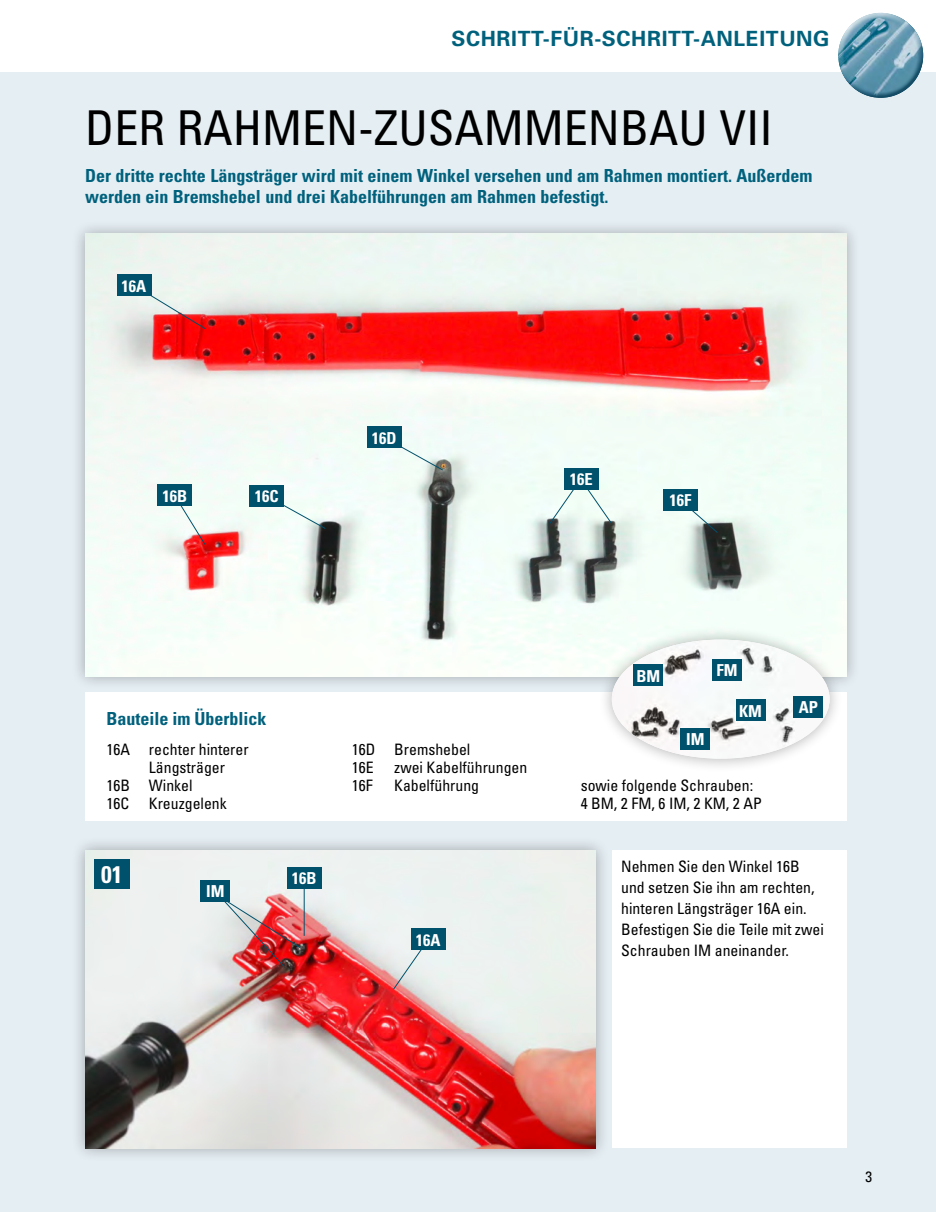
<style>
.page{position:relative;width:936px;height:1212px;background:#fff}
.page>*{position:absolute;margin:0;border:0;box-sizing:border-box;transform-origin:0 0}
.t1{font:condensed 48px "Univers";color:#000}
.t2{font:700 condensed 24px "Univers";color:#fff}
.t3{font:700 21px "Univers";letter-spacing:.03em;color:#00617d}
.t4{font:700 condensed 18px/21px "Univers";color:#00617d}
.t5{font:700 condensed 16.5px "Univers";color:#fff}
.t6{font:condensed 15.75px/21px "Univers";color:#000}
.t7{font:condensed 15px "Univers";color:#000}
</style>
<div class="page">
<div style="left:0;top:72px;width:935px;height:1140px;background:#e5eef3"></div>
<div style="left:85px;top:692px;width:761px;height:129px;background:#fff"></div>
<div style="left:612px;top:850px;width:234px;height:298px;background:#fff"></div>
<div style="left:831px;top:6px;width:91px;height:72px;background:#fff;opacity:.75"></div>
<div style="left:837px;top:26px;width:92px;height:73px;background:#00617d;opacity:.75"></div>
<div style="left:71px;top:220px;width:789px;height:470px;background:#000;opacity:.3"></div>
<img style="left:85px;top:234px;width:761px;height:442px">
<div style="left:598px;top:625px;width:245px;height:148px;background:#000;opacity:.3"></div>
<img style="left:611px;top:639px;width:218px;height:120px">
<div style="left:712px;top:659px;width:30px;height:21px;background:#00516b"></div>
<div style="left:680px;top:728px;width:30px;height:21px;background:#00516b"></div>
<div style="left:71px;top:836px;width:539px;height:326px;background:#000;opacity:.3"></div>
<img style="left:85px;top:850px;width:510px;height:298px">
<div style="left:94px;top:859px;width:35px;height:30px;background:#00516b"></div>
<div style="left:633px;top:665px;width:30px;height:21px;background:#00516b"></div>
<svg style="left:133px;top:284px;width:73px;height:46px"></svg>
<div style="left:117px;top:274px;width:34px;height:22px;background:#00516b"></div>
<div style="left:735px;top:699px;width:30px;height:22px;background:#00516b"></div>
<div style="left:793px;top:696px;width:30px;height:21px;background:#00516b"></div>
<svg style="left:266px;top:495px;width:60px;height:34px"></svg>
<div style="left:250px;top:485px;width:34px;height:21px;background:#00516b"></div>
<svg style="left:383px;top:436px;width:60px;height:35px"></svg>
<div style="left:367px;top:426px;width:34px;height:22px;background:#00516b"></div>
<svg style="left:174px;top:494px;width:32px;height:51px"></svg>
<div style="left:158px;top:484px;width:34px;height:22px;background:#00516b"></div>
<svg style="left:679px;top:499px;width:39px;height:35px"></svg>
<div style="left:663px;top:489px;width:34px;height:21px;background:#00516b"></div>
<svg style="left:392px;top:939px;width:37px;height:51px"></svg>
<div style="left:411px;top:929px;width:34px;height:21px;background:#00516b"></div>
<hr style="left:304px;top:878px;width:1px;height:58px;background:#00516b">
<div style="left:287px;top:867px;width:34px;height:21px;background:#00516b"></div>
<svg style="left:549px;top:471px;width:63px;height:53px"></svg>
<img style="left:209px;top:887px;width:92px;height:81px">
<div style="left:564px;top:468px;width:34px;height:21px;background:#00516b"></div>
<div style="left:200px;top:880px;width:30px;height:21px;background:#00516b"></div>
<h3 class="t3" style="left:451px;top:26px;width:379px">SCHRITT-FÜR-SCHRITT-ANLEITUNG</h3>
<h1 class="t1" style="left:85px;top:97px;width:689px">DER RAHMEN-ZUSAMMENBAU VII</h1>
<p class="t4" style="left:85px;top:165px;width:729px">Der dritte rechte Längsträger wird mit einem Winkel versehen und am Rahmen montiert. Außerdem werden ein Bremshebel und drei Kabelführungen am Rahmen befestigt.</p>
<p class="t5" style="left:122px;top:275px;width:26px">16A</p>
<p class="t5" style="left:372px;top:428px;width:26px">16D</p>
<p class="t5" style="left:570px;top:469px;width:24px">16E</p>
<p class="t5" style="left:162px;top:486px;width:26px">16B</p>
<p class="t5" style="left:669px;top:490px;width:23px">16F</p>
<p class="t5" style="left:255px;top:486px;width:25px">16C</p>
<p class="t5" style="left:636px;top:666px;width:25px">BM</p>
<p class="t5" style="left:716px;top:660px;width:23px">FM</p>
<p class="t4" style="left:106px;top:707px;width:162px">Bauteile im Überblick</p>
<p class="t6" style="left:106px;top:738px;width:144px">16A rechter hinterer</p>
<p class="t6" style="left:149px;top:756px;width:78px">Längsträger</p>
<p class="t6" style="left:106px;top:774px;width:88px">16B Winkel</p>
<p class="t6" style="left:106px;top:792px;width:24px">16C</p>
<p class="t6" style="left:149px;top:792px;width:79px">Kreuzgelenk</p>
<h2 class="t2" style="left:101px;top:860px;width:23px">01</h2>
<p class="t5" style="left:206px;top:881px;width:20px">IM</p>
<p class="t5" style="left:292px;top:868px;width:26px">16B</p>
<p class="t6" style="left:351px;top:740px;width:120px;line-height:18px">16D Bremshebel<br>16E</p>
<p class="t6" style="left:394px;top:756px;width:134px">zwei Kabelführungen</p>
<p class="t5" style="left:686px;top:729px;width:20px">IM</p>
<p class="t5" style="left:739px;top:701px;width:24px">KM</p>
<p class="t5" style="left:798px;top:697px;width:21px">AP</p>
<p class="t6" style="left:351px;top:774px;width:22px">16F</p>
<p class="t6" style="left:394px;top:774px;width:86px">Kabelführung</p>
<p class="t6" style="left:580px;top:776px;width:183px;line-height:18px">sowie folgende Schrauben:<br>4 BM, 2 FM, 6 IM, 2 KM, 2 AP</p>
<p class="t5" style="left:415px;top:930px;width:26px">16A</p>
<p class="t6" style="left:621px;top:855px;width:204px">Nehmen Sie den Winkel 16B und setzen Sie ihn am rechten, hinteren Längsträger 16A ein.<br>Befestigen Sie die Teile mit zwei<br>Schrauben IM aneinander.</p>
<p class="t7" style="left:865px;top:1167px;width:8px">3</p>
</div>
